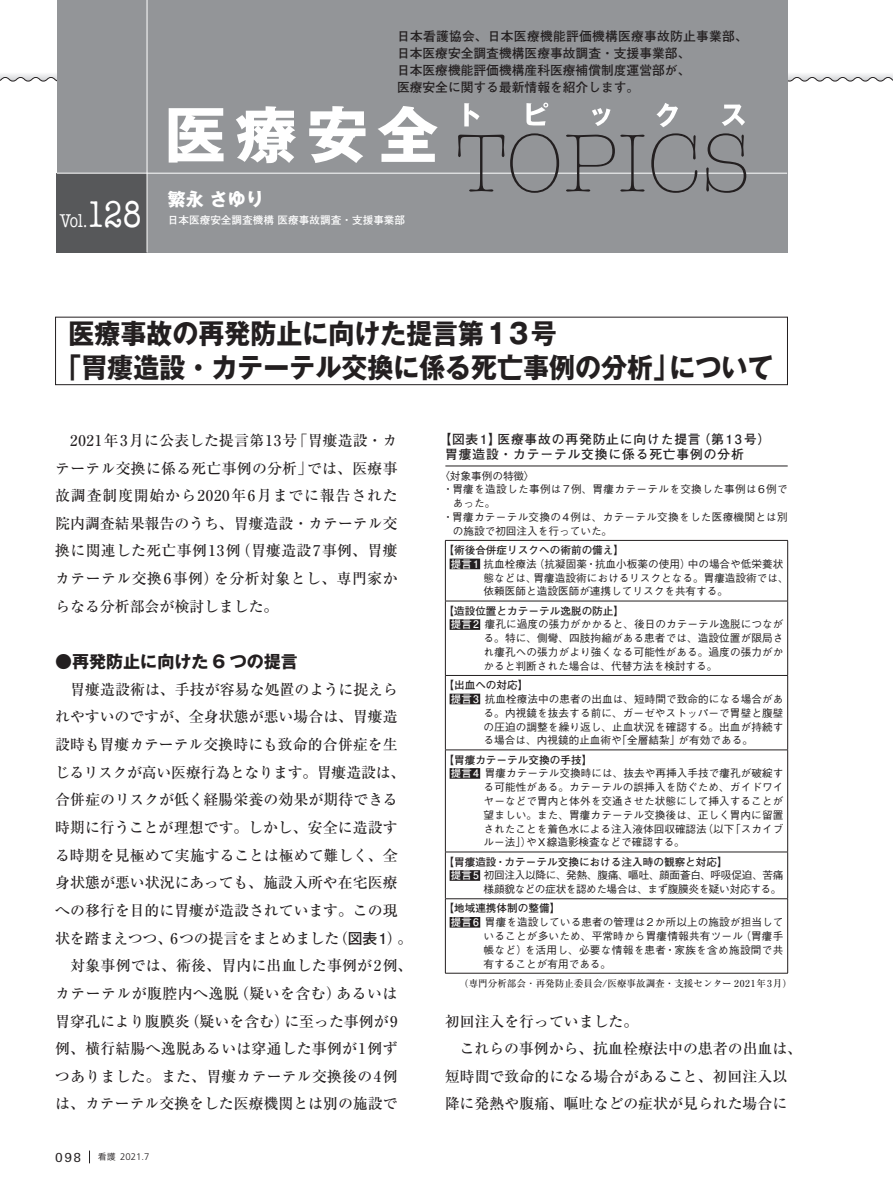
<style>
.page{position:relative;width:893px;height:1191px;background:#fff}
.page>*{position:absolute;margin:0;border:0;box-sizing:border-box;transform-origin:0 0}
.title見出_26Q_32H{font:700 27.6px "Gothic MB101 Pro";color:#231f20;scale:.94 1}
.t1{font:19.2px "American Typewriter";color:#fff;scale:.8 1}
.t2{font:700 18px "Gothic MB101 Pro";color:#fff}
.見出し1{font:700 16.95px "Gothic MB101 Pro";color:#231f20}
.本文{font:500 14.85px/27.6px "Ryumin Pro";letter-spacing:.005em;color:#231f20}
.図表タイトル12Q14H太ゴ-15{font:700 12.75px/17px "Futo Go B101 Pro";color:#231f20}
.図表タイトル12Q14H太ゴ-15-2{font:700 12.75px "Futo Go B101 Pro";letter-spacing:.065em;color:#231f20}
.表-強調{font:500 10.65px/13.8px "Gothic BBB Pro";color:#231f20;text-align:justify}
.表-強調-2{font:700 10.65px "Futo Go B101 Pro";color:#231f20}
.表-強調-3{font:500 10.65px/13.8px "Gothic BBB Pro";letter-spacing:-.025em;color:#231f20;text-align:right}
.表-強調-4{font:500 10.65px/13.8px "Gothic BBB Pro";letter-spacing:.025em;color:#231f20}
.表-強調-5{font:500 10.65px/13.8px "Gothic BBB Pro";letter-spacing:.03em;color:#231f20}
.t3{font:700 10.65px "Futo Go B101 Pro";color:#fff}
.出典{font:500 9.6px "Ryumin Pro";color:#231f20}
.t4{font:300 9.6px "Frutiger LT Std";color:#231f20}
.s1{font-size:38.25px}
.s2{font-family:"Futo Go B101 Pro";font-weight:700}
.s3{font-family:"Serifa Std";font-weight:400;font-size:13.8px}
.s4{font-family:"Koburina Go Std N W3";font-weight:400;font-size:9px}
.s5{font-family:"Futo Go B101 Pro";font-weight:700;font-size:10.35px;color:#fff}
</style>
<div class="page">
<svg style="left:0;top:69px;width:893px;height:8px"></svg>
<svg style="left:0;top:77px;width:893px;height:12px"></svg>
<div style="left:57px;top:0;width:730px;height:252px;background:#939598"></div>
<div style="left:57px;top:173px;width:90px;height:79px;background:#57585a"></div>
<hr style="left:147px;top:0;width:1px;height:252px;background:#fff">
<hr style="left:57px;top:173px;width:730px;height:1px;background:#fff">
<svg style="left:169px;top:108px;width:55px;height:55px"></svg>
<svg style="left:236px;top:106px;width:60px;height:57px"></svg>
<svg style="left:309px;top:106px;width:57px;height:57px"></svg>
<svg style="left:378px;top:106px;width:60px;height:56px"></svg>
<svg style="left:464px;top:103px;width:15px;height:23px"></svg>
<svg style="left:526px;top:103px;width:22px;height:22px"></svg>
<svg style="left:592px;top:108px;width:19px;height:18px"></svg>
<svg style="left:656px;top:103px;width:22px;height:24px"></svg>
<svg style="left:722px;top:104px;width:23px;height:22px"></svg>
<svg style="left:458px;top:135px;width:46px;height:57px"></svg>
<svg style="left:510px;top:133px;width:49px;height:60px"></svg>
<svg style="left:566px;top:135px;width:79px;height:57px"></svg>
<svg style="left:651px;top:133px;width:46px;height:60px"></svg>
<svg style="left:706px;top:133px;width:40px;height:60px"></svg>
<div style="left:55px;top:317px;width:733px;height:68px;border:1px solid #231f20"></div>
<svg style="left:89px;top:1150px;width:1px;height:13px"></svg>
<svg style="left:445px;top:539px;width:343px;height:434px"></svg>
<hr style="left:445px;top:466px;width:343px;height:1px;background:#231f20">
<hr style="left:445px;top:540px;width:343px;height:1px;background:#231f20">
<hr style="left:445px;top:601px;width:343px;height:1px;background:#231f20">
<hr style="left:445px;top:675px;width:343px;height:1px;background:#231f20">
<hr style="left:445px;top:749px;width:343px;height:1px;background:#231f20">
<hr style="left:445px;top:851px;width:343px;height:1px;background:#231f20">
<hr style="left:445px;top:898px;width:343px;height:1px;background:#231f20">
<hr style="left:445px;top:540px;width:1px;height:61px;background:#231f20">
<hr style="left:787px;top:540px;width:1px;height:61px;background:#231f20">
<hr style="left:445px;top:601px;width:1px;height:74px;background:#231f20">
<hr style="left:787px;top:601px;width:1px;height:74px;background:#231f20">
<hr style="left:445px;top:675px;width:1px;height:74px;background:#231f20">
<hr style="left:787px;top:675px;width:1px;height:74px;background:#231f20">
<hr style="left:445px;top:750px;width:1px;height:101px;background:#231f20">
<hr style="left:787px;top:750px;width:1px;height:101px;background:#231f20">
<hr style="left:445px;top:852px;width:1px;height:46px;background:#231f20">
<hr style="left:787px;top:852px;width:1px;height:46px;background:#231f20">
<hr style="left:445px;top:899px;width:1px;height:74px;background:#231f20">
<hr style="left:787px;top:899px;width:1px;height:74px;background:#231f20">
<hr style="left:445px;top:973px;width:343px;height:1px;background:#231f20">
<div style="left:450px;top:558px;width:30px;height:11px;background:#231f20"></div>
<div style="left:450px;top:619px;width:30px;height:11px;background:#231f20"></div>
<div style="left:450px;top:693px;width:30px;height:11px;background:#231f20"></div>
<div style="left:450px;top:768px;width:30px;height:10px;background:#231f20"></div>
<div style="left:450px;top:870px;width:30px;height:11px;background:#231f20"></div>
<div style="left:450px;top:917px;width:30px;height:10px;background:#231f20"></div>
<p class="図表タイトル12Q14H太ゴ-15" style="left:397px;top:26px;width:352px">日本看護協会、日本医療機能評価機構医療事故防止事業部、日本医療安全調査機構医療事故調査・支援事業部、<br>日本医療機能評価機構産科医療補償制度運営部が、<br>医療安全に関する最新情報を紹介します。</p>
<p class="t1" style="left:60px;top:206px;width:103px">Vol.<span class="s1">128</span></p>
<p class="t2" style="left:168px;top:184px;width:97px">繁永 さゆり</p>
<p class="t3" style="left:168px;top:212px;width:239px">日本医療安全調査機構 医療事故調査・支援事業部</p>
<p class="title見出_26Q_32H" style="left:69px;top:311px;width:521px">医療事故の再発防止に向けた提言第13号</p>
<p class="title見出_26Q_32H" style="left:56px;top:345px;width:765px">「胃瘻造設・カテーテル交換に係る死亡事例の分析」について</p>
<p class="本文" style="left:55px;top:425px;width:344px;text-align:justify">　2021年3月に公表した提言第13号「胃瘻造設・カテーテル交換に係る死亡事例の分析」では、医療事故調査制度開始から2020年6月までに報告された院内調査結果報告のうち、胃瘻造設・カテーテル交換に関連した死亡事例13例（胃瘻造設7事例、胃瘻カテーテル交換6事例）を分析対象とし、専門家からなる分析部会が検討しました。</p>
<p class="見出し1" style="left:55px;top:647px;width:244px">●再発防止に向けた 6 つの提言</p>
<p class="本文" style="left:55px;top:674px;width:359px">　胃瘻造設術は、手技が容易な処置のように捉えられやすいのですが、全身状態が悪い場合は、胃瘻造設時も胃瘻カテーテル交換時にも致命的合併症を生じるリスクが高い医療行為となります。胃瘻造設は、合併症のリスクが低く経腸栄養の効果が期待できる時期に行うことが理想です。しかし、安全に造設する時期を見極めて実施することは極めて難しく、全身状態が悪い状況にあっても、施設入所や在宅医療への移行を目的に胃瘻が造設されています。この現状を踏まえつつ、6つの提言をまとめました（<span class="s2">図表1</span>）。</p>
<p class="本文" style="left:55px;top:950px;width:359px">　対象事例では、術後、胃内に出血した事例が2例、カテーテルが腹腔内へ逸脱（疑いを含む）あるいは胃穿孔により腹膜炎（疑いを含む）に至った事例が9例、横行結腸へ逸脱あるいは穿通した事例が1例ずつありました。また、胃瘻カテーテル交換後の4例は、カテーテル交換をした医療機関とは別の施設で</p>
<p class="t4" style="left:55px;top:1151px;width:96px"><span class="s3">098</span> <span class="s4">看護</span> 2021.7</p>
<p class="図表タイトル12Q14H太ゴ-15-2" style="left:439px;top:429px;width:333px">【図表1】医療事故の再発防止に向けた提言（第13号）</p>
<p class="図表タイトル12Q14H太ゴ-15-2" style="left:445px;top:444px;width:300px">胃瘻造設・カテーテル交換に係る死亡事例の分析</p>
<p class="表-強調" style="left:439px;top:467px;width:97px">〈対象事例の特徴〉</p>
<p class="表-強調-5" style="left:453px;top:481px;width:336px;text-indent:-10px">・胃瘻を造設した事例は7例、胃瘻カテーテルを交換した事例は6例であった。</p>
<p class="表-強調-4" style="left:453px;top:509px;width:336px;text-indent:-10px">・胃瘻カテーテル交換の4例は、カテーテル交換をした医療機関とは別の施設で初回注入を行っていた。</p>
<p class="表-強調-2" style="left:443px;top:541px;width:182px">【術後合併症リスクへの術前の備え】</p>
<p class="表-強調" style="left:484px;top:555px;width:307px;text-align:left;text-indent:-33px"><span class="s5">提言1</span> 抗血栓療法（抗凝固薬・抗血小板薬の使用）中の場合や低栄養状態などは、胃瘻造設術におけるリスクとなる。胃瘻造設術では、依頼医師と造設医師が連携してリスクを共有する。</p>
<p class="表-強調-2" style="left:443px;top:602px;width:182px">【造設位置とカテ－テル逸脱の防止】</p>
<p class="表-強調" style="left:484px;top:616px;width:301px;text-indent:-33px"><span class="s5">提言2</span> 瘻孔に過度の張力がかかると、後日のカテーテル逸脱につながる。特に、側彎、四肢拘縮がある患者では、造設位置が限局され瘻孔への張力がより強くなる可能性がある。過度の張力がかかると判断された場合は、代替方法を検討する。</p>
<p class="表-強調-2" style="left:443px;top:676px;width:87px">【出血への対応】</p>
<p class="表-強調" style="left:484px;top:690px;width:301px;text-indent:-33px"><span class="s5">提言3</span> 抗血栓療法中の患者の出血は、短時間で致命的になる場合がある。内視鏡を抜去する前に、ガーゼやストッパーで胃壁と腹壁の圧迫の調整を繰り返し、止血状況を確認する。出血が持続する場合は、内視鏡的止血術や「全層結紮」が有効である。</p>
<p class="表-強調-2" style="left:443px;top:751px;width:150px">【胃瘻カテ－テル交換の手技】</p>
<p class="表-強調" style="left:484px;top:765px;width:301px;text-indent:-33px"><span class="s5">提言4</span> 胃瘻カテーテル交換時には、抜去や再挿入手技で瘻孔が破綻する可能性がある。カテーテルの誤挿入を防ぐため、ガイドワイヤーなどで胃内と体外を交通させた状態にして挿入することが望ましい。また、胃瘻カテーテル交換後は、正しく胃内に留置されたことを着色水による注入液体回収確認法（以下「スカイブルー法」）やX線造影検査などで確認する。</p>
<p class="表-強調-2" style="left:443px;top:853px;width:286px">【胃瘻造設・カテ－テル交換における注入時の観察と対応】</p>
<p class="表-強調-3" style="left:451px;top:867px;width:334px"><span class="s5">提言5</span> 初回注入以降に、発熱、腹痛、嘔吐、顔面蒼白、呼吸促迫、苦痛様顔貌などの症状を認めた場合は、まず腹膜炎を疑い対応する。</p>
<p class="表-強調-2" style="left:443px;top:900px;width:118px">【地域連携体制の整備】</p>
<p class="表-強調" style="left:484px;top:914px;width:301px;text-indent:-33px"><span class="s5">提言6</span> 胃瘻を造設している患者の管理は2か所以上の施設が担当していることが多いため、平常時から胃瘻情報共有ツール（胃瘻手帳など）を活用し、必要な情報を患者・家族を含め施設間で共有することが有用である。</p>
<p class="出典" style="left:464px;top:975px;width:325px">（専門分析部会・再発防止委員会／医療事故調査・支援センター 2021年3月）</p>
<p class="本文" style="left:445px;top:1006px;width:195px">初回注入を行っていました。</p>
<p class="本文" style="left:445px;top:1033px;width:359px">　これらの事例から、抗血栓療法中の患者の出血は、短時間で致命的になる場合があること、初回注入以降に発熱や腹痛、嘔吐などの症状が見られた場合に</p>
</div>
